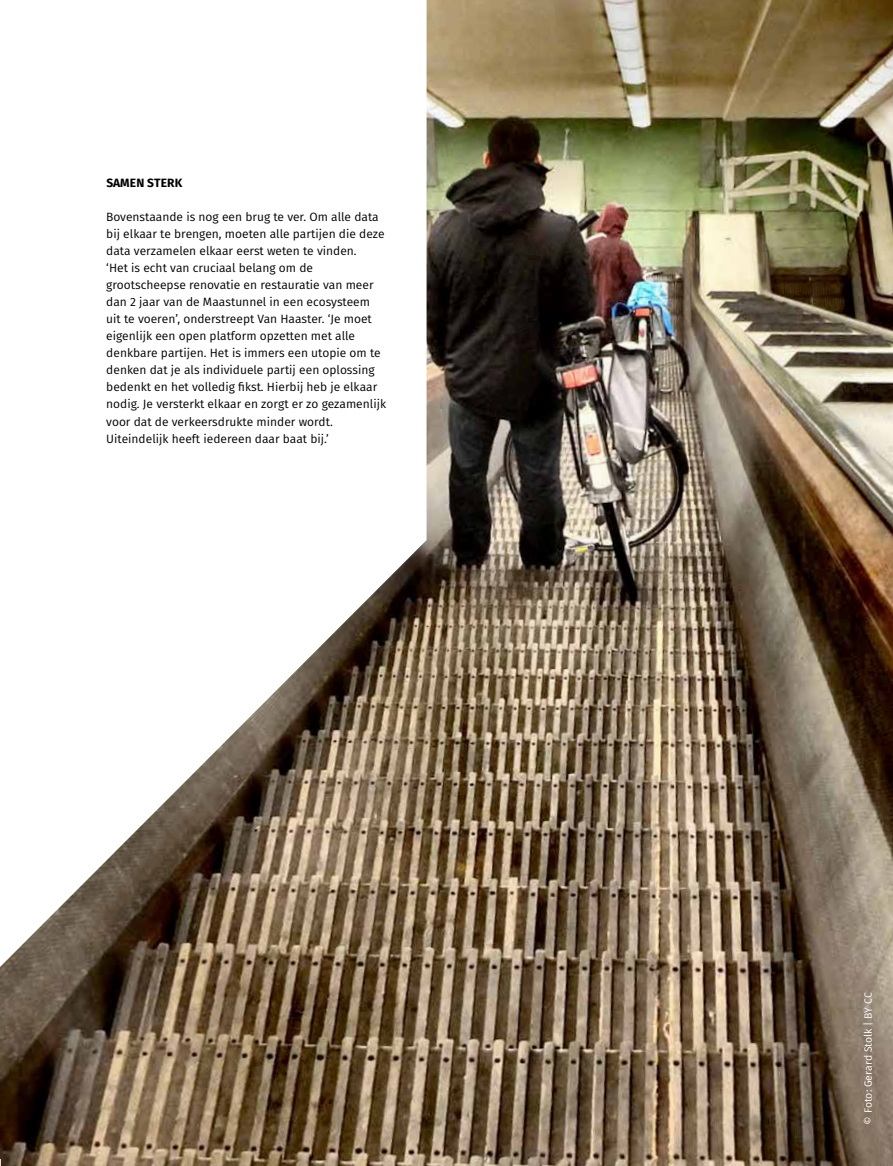
<style>
.page{position:relative;width:893px;height:1166px;background:#fff}
.page>*{position:absolute;margin:0;border:0;box-sizing:border-box;transform-origin:0 0}
.t1{font:12px/17px "Fira Sans";color:#000}
.t2{font:700 12px "Fira Sans";letter-spacing:.01em;color:#000}
.t3{font:10.5px "Fira Sans";letter-spacing:-.005em;color:#fff}
</style>
<div class="page">
<img style="left:0;top:0;width:893px;height:1165px">
<svg style="left:0;top:0;width:427px;height:966px"></svg>
<p class="t2" style="left:106px;top:173px;width:77px">SAMEN STERK</p>
<p class="t1" style="left:106px;top:208px;width:281px">Bovenstaande is nog een brug te ver. Om alle data bij elkaar te brengen, moeten alle partijen die deze data verzamelen elkaar eerst weten te vinden.<br>‘Het is echt van cruciaal belang om de grootscheepse renovatie en restauratie van meer dan 2 jaar van de Maastunnel in een ecosysteem uit te voeren’, onderstreept Van Haaster. ‘Je moet eigenlijk een open platform opzetten met alle denkbare partijen. Het is immers een utopie om te denken dat je als individuele partij een oplossing bedenkt en het volledig fikst. Hierbij heb je elkaar nodig. Je versterkt elkaar en zorgt er zo gezamenlijk voor dat de verkeersdrukte minder wordt.<br>Uiteindelijk heeft iedereen daar baat bij.’</p>
<p class="t3" style="left:860px;top:1124px;width:133px;rotate:-90deg">© Foto: Gerard Stolk | BY CC</p>
</div>
